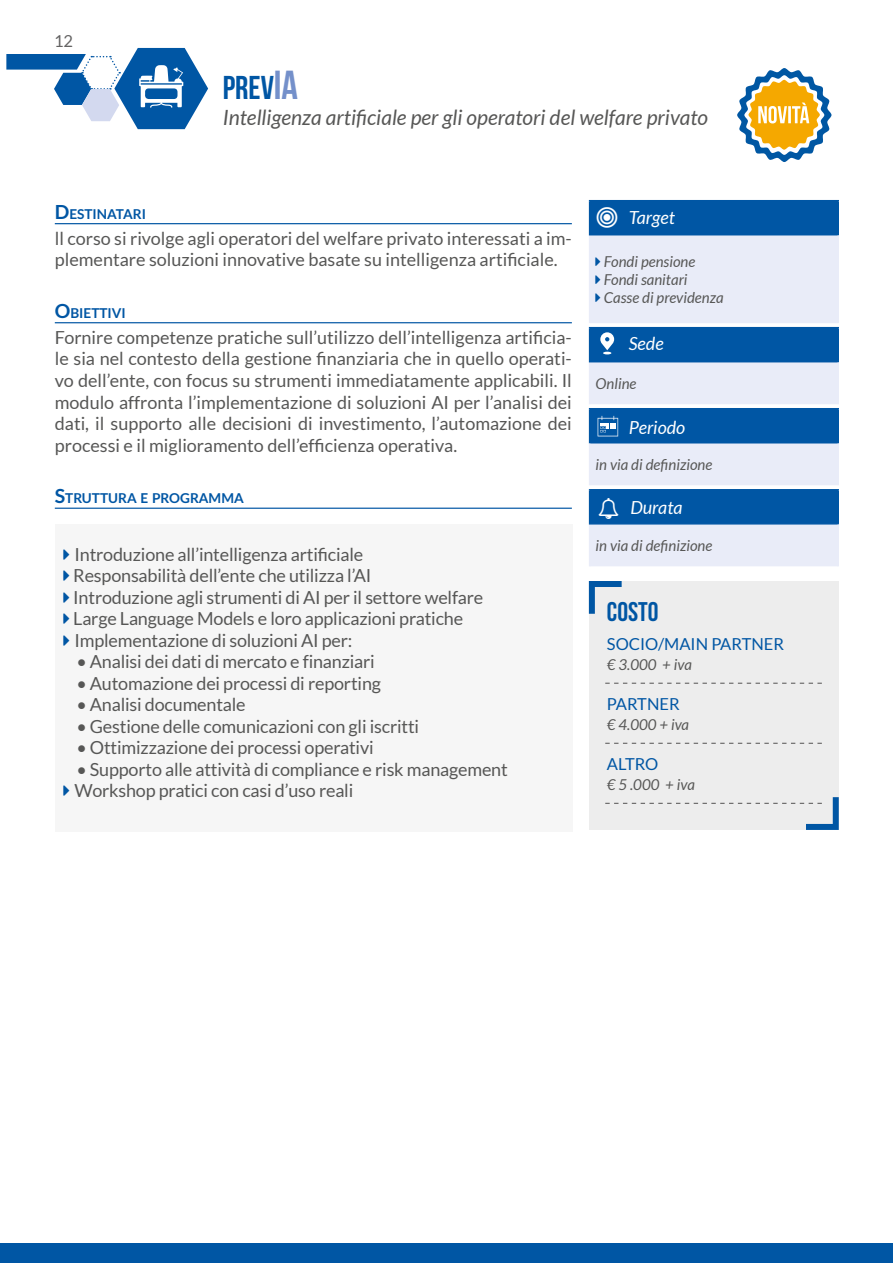
<style>
.page{position:relative;width:893px;height:1263px;background:#fff}
.page>*{position:absolute;margin:0;border:0;box-sizing:border-box;transform-origin:0 0}
.t1{font:33px "Bebas Neue";color:#0056a4}
.t2{font:27px "Bebas Neue";color:#0056a4}
.t3{font:italic 21px "Lato";color:#575756}
.t4{font:18px/21.6px "Lato";letter-spacing:-.01em;color:#575756}
.t5{font:italic 18px "Lato";color:#fff}
.t6{font:16.5px "Lato";color:#0056a4}
.t7{font:16.5px "Lato";color:#646363}
.t8{font:italic 15px/18px "Lato";color:#575756}
.t9{font:700 13.65px "Lato";color:#0056a4}
.s1{font-size:40.5px;color:#7490ca}
.s2{font-size:19.5px}
</style>
<div class="page">
<div style="left:0;top:1244px;width:893px;height:19px;background:#0056a4"></div>
<div style="left:589px;top:581px;width:250px;height:249px;background:#ededed"></div>
<svg style="left:588px;top:581px;width:34px;height:33px"></svg>
<div style="left:590px;top:201px;width:247px;height:33px;background:#0056a4"></div>
<svg style="left:590px;top:235px;width:247px;height:331px;background:#a3bfde"></svg>
<hr style="left:589px;top:200px;width:250px;height:1px;background:#0056a4">
<hr style="left:589px;top:201px;width:1px;height:33px;background:#0056a4">
<hr style="left:837px;top:201px;width:2px;height:33px;background:#0056a4">
<hr style="left:589px;top:442px;width:250px;height:1px;background:#0056a4">
<hr style="left:589px;top:489px;width:250px;height:1px;background:#0056a4">
<hr style="left:589px;top:328px;width:1px;height:33px;background:#0056a4">
<hr style="left:837px;top:328px;width:2px;height:33px;background:#0056a4">
<hr style="left:589px;top:409px;width:1px;height:33px;background:#0056a4">
<hr style="left:837px;top:409px;width:2px;height:33px;background:#0056a4">
<hr style="left:589px;top:490px;width:1px;height:33px;background:#0056a4">
<hr style="left:837px;top:490px;width:2px;height:33px;background:#0056a4">
<hr style="left:589px;top:443px;width:1px;height:42px;background:#e9ecf8">
<hr style="left:837px;top:443px;width:2px;height:42px;background:#e9ecf8">
<hr style="left:589px;top:408px;width:250px;height:1px;background:#0056a4">
<hr style="left:589px;top:362px;width:1px;height:42px;background:#e9ecf8">
<hr style="left:589px;top:361px;width:250px;height:1px;background:#0056a4">
<hr style="left:837px;top:362px;width:2px;height:42px;background:#e9ecf8">
<hr style="left:589px;top:235px;width:1px;height:88px;background:#e9ecf8">
<hr style="left:589px;top:234px;width:250px;height:1px;background:#0056a4">
<hr style="left:837px;top:235px;width:2px;height:88px;background:#e9ecf8">
<hr style="left:589px;top:327px;width:250px;height:1px;background:#0056a4">
<hr style="left:589px;top:524px;width:1px;height:42px;background:#e9ecf8">
<hr style="left:589px;top:523px;width:250px;height:1px;background:#0056a4">
<hr style="left:837px;top:524px;width:2px;height:42px;background:#e9ecf8">
<svg style="left:600px;top:332px;width:14px;height:22px"></svg>
<svg style="left:598px;top:416px;width:20px;height:20px"></svg>
<svg style="left:605px;top:683px;width:217px;height:1px"></svg>
<svg style="left:605px;top:743px;width:217px;height:1px"></svg>
<svg style="left:605px;top:797px;width:234px;height:33px"></svg>
<hr style="left:55px;top:223px;width:517px;height:1px;background:#0056a4">
<hr style="left:55px;top:322px;width:517px;height:1px;background:#0056a4">
<hr style="left:55px;top:508px;width:517px;height:1px;background:#0056a4">
<svg style="left:6px;top:48px;width:202px;height:81px"></svg>
<svg style="left:737px;top:68px;width:94px;height:94px"></svg>
<div style="left:55px;top:524px;width:517px;height:307px;background:#f6f6f6"></div>
<svg style="left:596px;top:258px;width:4px;height:8px"></svg>
<svg style="left:596px;top:276px;width:4px;height:8px"></svg>
<svg style="left:596px;top:294px;width:4px;height:8px"></svg>
<svg style="left:597px;top:207px;width:20px;height:21px"></svg>
<svg style="left:599px;top:497px;width:19px;height:22px"></svg>
<p class="t7" style="left:54px;top:32px;width:21px">12</p>
<h1 class="t1" style="left:223px;top:70px;width:77px">PREV<span class="s1">IA</span></h1>
<p class="t3" style="left:223px;top:105px;width:487px">Intelligenza artificiale per gli operatori del welfare privato</p>
<p class="t9" style="left:55px;top:206px;width:93px"><span class="s2">D</span>ESTINATARI</p>
<p class="t4" style="left:55px;top:227px;width:519px">ll corso si rivolge agli operatori del welfare privato interessati a im&shy;plementare soluzioni innovative basate su intelligenza artificiale.</p>
<p class="t9" style="left:55px;top:305px;width:73px"><span class="s2">O</span>BIETTIVI</p>
<p class="t4" style="left:55px;top:326px;width:519px;text-align:justify">Fornire competenze pratiche sull’utilizzo dell’intelligenza artificia&shy;le sia nel contesto della gestione finanziaria che in quello operati&shy;vo dell’ente, con focus su strumenti immediatamente applicabili. Il modulo affronta l’implementazione di soluzioni AI per l’analisi dei dati, il supporto alle decisioni di investimento, l’automazione dei processi e il miglioramento dell’efficienza operativa.</p>
<p class="t9" style="left:55px;top:491px;width:190px"><span class="s2">S</span>TRUTTURA E PROGRAMMA</p>
<p class="t4" style="left:73px;top:544px;width:412px">Introduzione all’intelligenza artificiale<br>Responsabilità dell’ente che utilizza l’AI<br>Introduzione agli strumenti di AI per il settore welfare Large Language Models e loro applicazioni pratiche Implementazione di soluzioni AI per:</p>
<p class="t4" style="left:76px;top:651px;width:300px">• Analisi dei dati di mercato e finanziari</p>
<p class="t4" style="left:76px;top:672px;width:306px">• Automazione dei processi di reporting</p>
<p class="t4" style="left:76px;top:694px;width:171px">• Analisi documentale</p>
<p class="t4" style="left:76px;top:715px;width:344px">• Gestione delle comunicazioni con gli iscritti</p>
<p class="t4" style="left:76px;top:737px;width:299px">• Ottimizzazione dei processi operativi</p>
<p class="t4" style="left:74px;top:758px;width:435px">• Supporto alle attività di compliance e risk management<br>Workshop pratici con casi d’uso reali</p>
<p class="t5" style="left:629px;top:207px;width:48px">Target</p>
<p class="t8" style="left:604px;top:253px;width:121px">Fondi pensione<br>Fondi sanitari<br>Casse di previdenza</p>
<p class="t5" style="left:629px;top:333px;width:36px">Sede</p>
<p class="t8" style="left:596px;top:375px;width:42px">Online</p>
<p class="t5" style="left:629px;top:418px;width:58px">Periodo</p>
<p class="t8" style="left:596px;top:456px;width:118px">in via di definizione</p>
<p class="t5" style="left:630px;top:497px;width:54px">Durata</p>
<p class="t8" style="left:596px;top:537px;width:118px">in via di definizione</p>
<h2 class="t2" style="left:607px;top:597px;width:53px">COSTO</h2>
<p class="t6" style="left:607px;top:635px;width:179px">SOCIO/MAIN PARTNER</p>
<p class="t8" style="left:607px;top:656px;width:87px">€ 3.000 + iva</p>
<p class="t6" style="left:607px;top:695px;width:74px">PARTNER</p>
<p class="t8" style="left:607px;top:716px;width:84px">€ 4.000 + iva</p>
<p class="t6" style="left:607px;top:755px;width:53px">ALTRO</p>
<p class="t8" style="left:607px;top:776px;width:90px">€ 5 .000 + iva</p>
</div>
